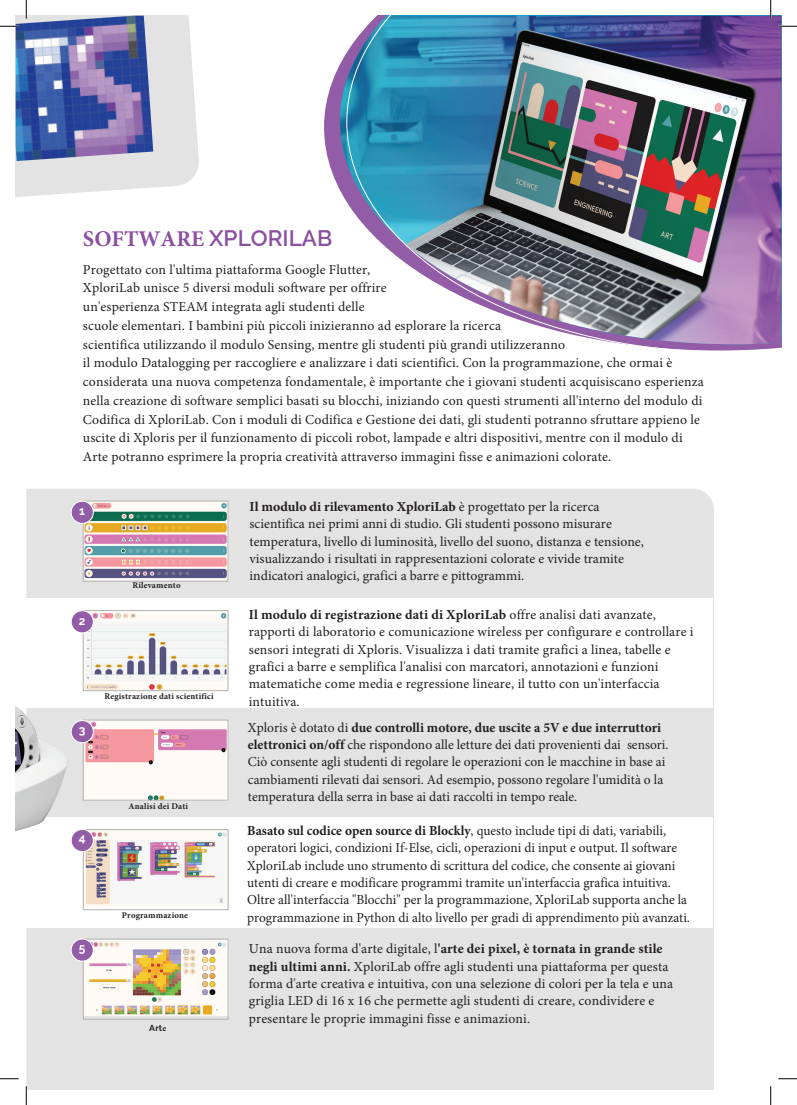
<style>
.page{position:relative;width:797px;height:1105px;background:#fff}
.page>*{position:absolute;margin:0;border:0;box-sizing:border-box;transform-origin:0 0}
.t1{font:600 22.5px "Raleway";color:#8a4f9f}
.t2{font:13.75px/17.4px "Minion Pro";letter-spacing:.01em;color:#231f20}
.t3{font:700 11.88px "Raleway";color:#fff}
.t4{font:700 8.75px "Minion Pro";letter-spacing:.02em;color:#231f20}
.t5{font:700 8.75px "Raleway";color:#231f20}
.s1{font-family:"Minion Pro";font-weight:700}
.s2{font-family:"Minion Pro"}
.s3{font-weight:700}
</style>
<div class="page">
<div style="left:26px;top:489px;width:688px;height:600px;background:#e3e3e3"></div>
<div style="left:26px;top:598px;width:686px;height:110px;background:#fff"></div>
<div style="left:26px;top:817px;width:686px;height:110px;background:#fff"></div>
<svg style="left:324px;top:64px;width:16px;height:126px;fill:#925ca6"></svg>
<img style="left:346px;top:16px;width:435px;height:335px">
<img style="left:85px;top:503px;width:141px;height:76px">
<div style="left:83px;top:501px;width:145px;height:80px;border:1px solid #b1b0ae"></div>
<img style="left:85px;top:612px;width:141px;height:77px">
<div style="left:83px;top:610px;width:145px;height:81px;border:1px solid #b1b0ae"></div>
<img style="left:85px;top:722px;width:141px;height:76px">
<div style="left:83px;top:720px;width:145px;height:80px;border:1px solid #b1b0ae"></div>
<img style="left:85px;top:831px;width:141px;height:75px">
<div style="left:83px;top:829px;width:145px;height:81px;border:1px solid #b1b0ae"></div>
<img style="left:85px;top:941px;width:141px;height:75px">
<div style="left:83px;top:939px;width:145px;height:80px;border:1px solid #b1b0ae"></div>
<div style="left:71px;top:501px;width:22px;height:22px;background:#925ca6;border-radius:50%"></div>
<div style="left:71px;top:501px;width:23px;height:23px;border:1px solid #fff;border-radius:50%"></div>
<div style="left:71px;top:611px;width:22px;height:22px;background:#925ca6;border-radius:50%"></div>
<div style="left:71px;top:610px;width:23px;height:23px;border:1px solid #fff;border-radius:50%"></div>
<div style="left:71px;top:721px;width:22px;height:22px;background:#925ca6;border-radius:50%"></div>
<div style="left:71px;top:720px;width:23px;height:23px;border:1px solid #fff;border-radius:50%"></div>
<div style="left:71px;top:939px;width:22px;height:22px;background:#925ca6;border-radius:50%"></div>
<div style="left:71px;top:939px;width:23px;height:22px;border:1px solid #fff;border-radius:50%"></div>
<div style="left:71px;top:829px;width:22px;height:22px;background:#925ca6;border-radius:50%"></div>
<div style="left:71px;top:829px;width:23px;height:23px;border:1px solid #fff;border-radius:50%"></div>
<svg style="left:16px;top:16px;width:183px;height:181px;fill:#e3e3e3"></svg>
<img style="left:16px;top:16px;width:137px;height:145px">
<img style="left:16px;top:707px;width:66px;height:145px">
<svg style="left:0;top:25px;width:19px;height:2px"></svg>
<svg style="left:778px;top:25px;width:19px;height:2px"></svg>
<svg style="left:0;top:1078px;width:19px;height:1px"></svg>
<svg style="left:778px;top:1078px;width:19px;height:1px"></svg>
<svg style="left:25px;top:0;width:2px;height:19px"></svg>
<svg style="left:25px;top:1086px;width:2px;height:19px"></svg>
<svg style="left:770px;top:0;width:1px;height:19px"></svg>
<svg style="left:770px;top:1086px;width:1px;height:19px"></svg>
<h1 class="t1" style="left:83px;top:220px;width:251px"><span class="s1">SOFTWARE</span> XPLORILAB</h1>
<p class="t2" style="left:83px;top:260px;width:305px;line-height:18.8px">Progettato con l'ultima piattaforma Google Flutter,<br>XploriLab unisce 5 diversi moduli software per offrire un'esperienza STEAM integrata agli studenti delle</p>
<p class="t2" style="left:83px;top:316px;width:622px;line-height:18.8px">scuole elementari. I bambini più piccoli inizieranno ad esplorare la ricerca<br>scientifica utilizzando il modulo Sensing, mentre gli studenti più grandi utilizzeranno<br>il modulo Datalogging per raccogliere e analizzare i dati scientifici. Con la programmazione, che ormai è considerata una nuova competenza fondamentale, è importante che i giovani studenti acquisiscano esperienza nella creazione di software semplici basati su blocchi, iniziando con questi strumenti all'interno del modulo di Codifica di XploriLab. Con i moduli di Codifica e Gestione dei dati, gli studenti potranno sfruttare appieno le uscite di Xploris per il funzionamento di piccoli robot, lampade e altri dispositivi, mentre con il modulo di Arte potranno esprimere la propria creatività attraverso immagini fisse e animazioni colorate.</p>
<p class="t3" style="left:79px;top:502px;width:7px">1</p>
<p class="t3" style="left:79px;top:611px;width:8px">2</p>
<p class="t4" style="left:132px;top:579px;width:50px">Rilevamento</p>
<p class="t3" style="left:79px;top:720px;width:8px">3</p>
<p class="t4" style="left:104px;top:690px;width:111px">Registrazione dati scientifici</p>
<p class="t3" style="left:79px;top:829px;width:8px">4</p>
<p class="t4" style="left:128px;top:800px;width:61px">Analisi dei Dati</p>
<p class="t3" style="left:79px;top:938px;width:8px">5</p>
<p class="t4" style="left:122px;top:909px;width:68px">Programmazione</p>
<p class="t5" style="left:149px;top:1021px;width:18px">Art<span class="s2">e</span></p>
<p class="t2" style="left:249px;top:498px;width:396px"><span class="s3">Il modulo di rilevamento XploriLab</span> è progettato per la ricerca scientifica nei primi anni di studio. Gli studenti possono misurare temperatura, livello di luminosità, livello del suono, distanza e tensione, visualizzando i risultati in rappresentazioni colorate e vivide tramite indicatori analogici, grafici a barre e pittogrammi.</p>
<p class="t2" style="left:249px;top:606px;width:446px"><span class="s3">Il modulo di registrazione dati di XploriLab</span> offre analisi dati avanzate, rapporti di laboratorio e comunicazione wireless per configurare e controllare i sensori integrati di Xploris. Visualizza i dati tramite grafici a linea, tabelle e grafici a barre e semplifica l'analisi con marcatori, annotazioni e funzioni matematiche come media e regressione lineare, il tutto con un'interfaccia intuitiva.</p>
<p class="t2" style="left:248px;top:718px;width:422px">Xploris è dotato di <span class="s3">due controlli motore, due uscite a 5V e due interruttori elettronici on/off</span> che rispondono alle letture dei dati provenienti dai sensori.<br>Ciò consente agli studenti di regolare le operazioni con le macchine in base ai cambiamenti rilevati dai sensori. Ad esempio, possono regolare l'umidità o la temperatura della serra in base ai dati raccolti in tempo reale.</p>
<p class="t2" style="left:247px;top:822px;width:444px"><span class="s3">Basato sul codice open source di Blockly</span>, questo include tipi di dati, variabili, operatori logici, condizioni If-Else, cicli, operazioni di input e output. Il software XploriLab include uno strumento di scrittura del codice, che consente ai giovani utenti di creare e modificare programmi tramite un'interfaccia grafica intuitiva.<br>Oltre all'interfaccia "Blocchi" per la programmazione, XploriLab supporta anche la programmazione in Python di alto livello per gradi di apprendimento più avanzati.</p>
<p class="t2" style="left:249px;top:940px;width:426px">Una nuova forma d'arte digitale, l<span class="s3">'arte dei pixel, è tornata in grande stile negli ultimi anni.</span> XploriLab offre agli studenti una piattaforma per questa forma d'arte creativa e intuitiva, con una selezione di colori per la tela e una griglia LED di 16 x 16 che permette agli studenti di creare, condividere e presentare le proprie immagini fisse e animazioni.</p>
</div>
